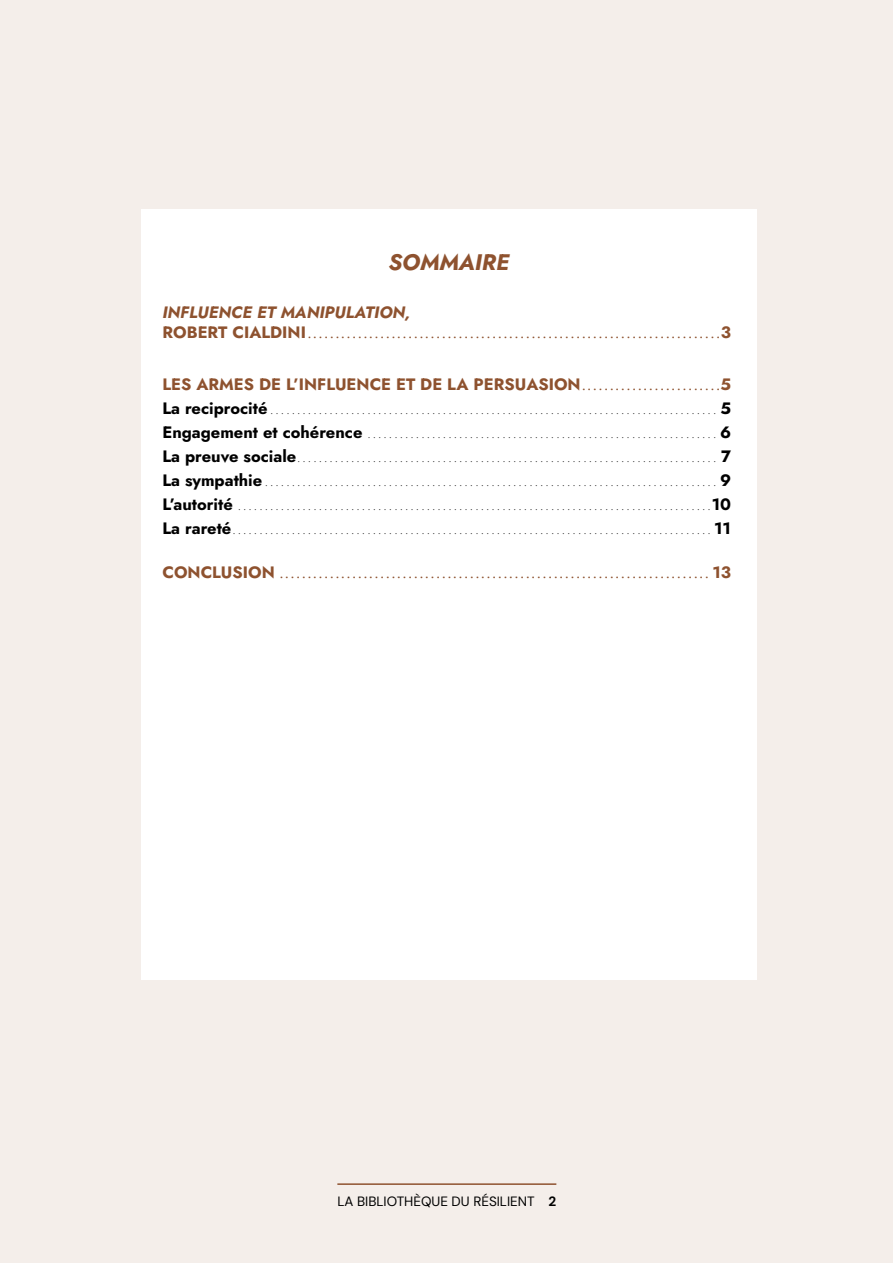
<style>
.page{position:relative;width:893px;height:1263px;background:#f4eeea}
.page>*{position:absolute;margin:0;border:0;box-sizing:border-box;transform-origin:0 0}
.t1{font:italic 22.5px "Jost";color:#8e522f}
.t2{font:700 16.5px "Jost";color:#8e522f}
.t3{font:italic 16.5px "Jost";color:#8e522f}
.t4{font:13.5px "DM Sans 9 pt";color:#000}
.t5{font:9px "Jost";color:#000}
.t6{font:700 9px "Jost";color:#8e522f}
.s1{font-size:16.5px}
.s2{font-size:9px}
.s3{font-weight:700;font-size:16.5px}
</style>
<div class="page">
<hr style="left:337px;top:1183px;width:219px;height:2px;background:#8e522f">
<div style="left:141px;top:209px;width:615px;height:770px;background:#fff"></div>
<h1 class="t1" style="left:388px;top:247px;width:122px">SOMMAIRE</h1>
<h2 class="t3" style="left:162px;top:301px;width:249px">INFLUENCE ET MANIPULATION,</h2>
<p class="t6" style="left:162px;top:329px;width:570px"><span class="s1">ROBERT CIALDINI</span> . . . . . . . . . . . . . . . . . . . . . . . . . . . . . . . . . . . . . . . . . . . . . . . . . . . . . . . . . . . . . . . . . . . . . . . . . <span class="s1">3</span></p>
<h2 class="t2" style="left:162px;top:373px;width:570px">LES ARMES DE L’INFLUENCE ET DE LA PERSUASION <span class="s2">. . . . . . . . . . . . . . . . . . . . . . . .</span> 5</h2>
<p class="t5" style="left:162px;top:405px;width:570px"><span class="s3">La reciprocité</span> . . . . . . . . . . . . . . . . . . . . . . . . . . . . . . . . . . . . . . . . . . . . . . . . . . . . . . . . . . . . . . . . . . . . . . . . . . . . . . . . . . . <span class="s3">5</span></p>
<p class="t5" style="left:162px;top:429px;width:570px"><span class="s3">Engagement et cohérence</span> . . . . . . . . . . . . . . . . . . . . . . . . . . . . . . . . . . . . . . . . . . . . . . . . . . . . . . . . . . . . . . . . . <span class="s3">6</span></p>
<p class="t5" style="left:162px;top:453px;width:570px"><span class="s3">La preuve sociale</span> . . . . . . . . . . . . . . . . . . . . . . . . . . . . . . . . . . . . . . . . . . . . . . . . . . . . . . . . . . . . . . . . . . . . . . . . . . . . . . <span class="s3">7</span></p>
<p class="t5" style="left:162px;top:477px;width:570px"><span class="s3">La sympathie</span> . . . . . . . . . . . . . . . . . . . . . . . . . . . . . . . . . . . . . . . . . . . . . . . . . . . . . . . . . . . . . . . . . . . . . . . . . . . . . . . . . . . . <span class="s3">9</span></p>
<p class="t5" style="left:162px;top:501px;width:570px"><span class="s3">L’autorité</span> . . . . . . . . . . . . . . . . . . . . . . . . . . . . . . . . . . . . . . . . . . . . . . . . . . . . . . . . . . . . . . . . . . . . . . . . . . . . . . . . . . . . . . . <span class="s3">10</span></p>
<p class="t5" style="left:162px;top:525px;width:570px"><span class="s3">La rareté</span> . . . . . . . . . . . . . . . . . . . . . . . . . . . . . . . . . . . . . . . . . . . . . . . . . . . . . . . . . . . . . . . . . . . . . . . . . . . . . . . . . . . . . . . . . <span class="s3">11</span></p>
<p class="t6" style="left:162px;top:569px;width:570px"><span class="s1">CONCLUSION</span> . . . . . . . . . . . . . . . . . . . . . . . . . . . . . . . . . . . . . . . . . . . . . . . . . . . . . . . . . . . . . . . . . . . . . . . . . . . . . <span class="s1">13</span></p>
<h3 class="t4" style="left:337px;top:1193px;width:220px">LA BIBLIOTHÈQUE DU RÉSILIENT 2</h3>
</div>
